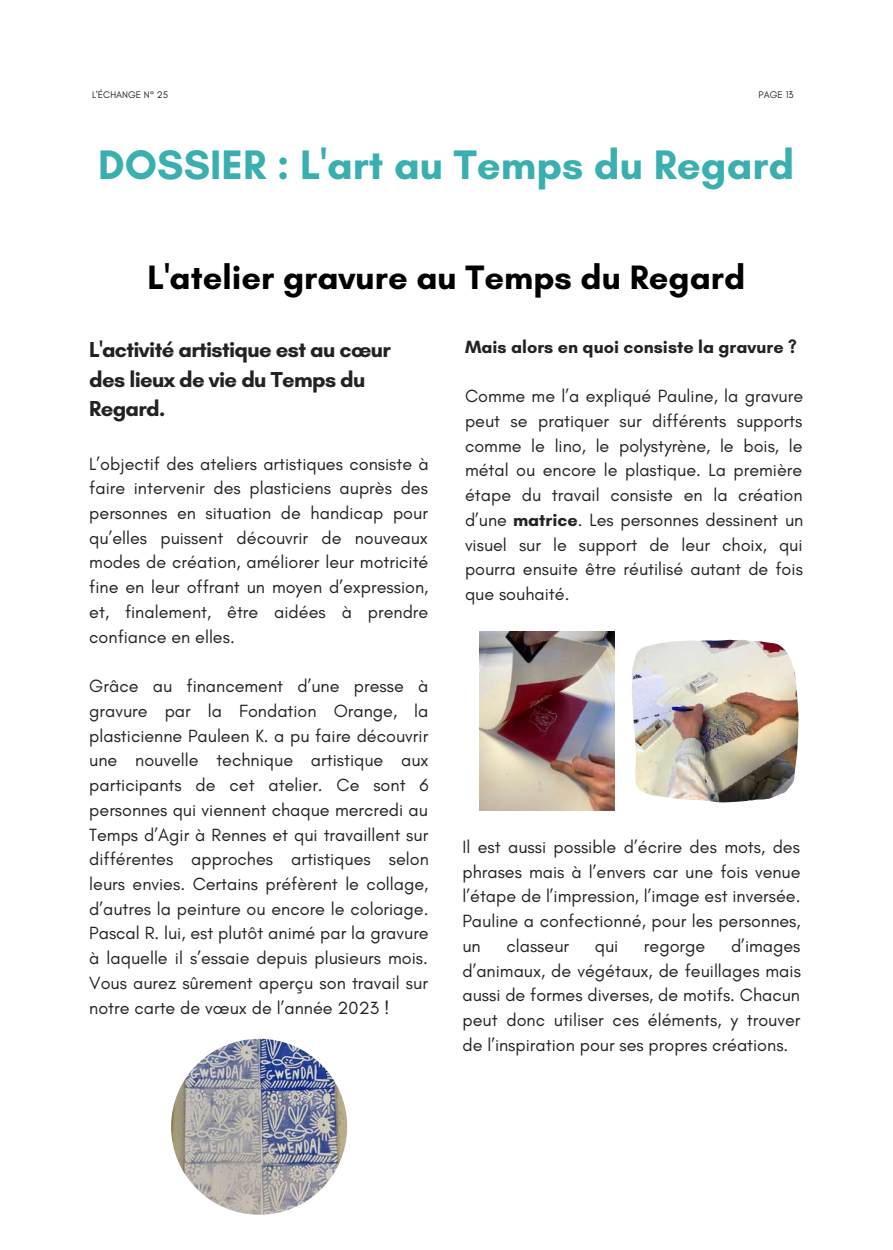
<style>
.page{position:relative;width:893px;height:1250px;background:#fff}
.page>*{position:absolute;margin:0;border:0;box-sizing:border-box;transform-origin:0 0}
.t1{font:700 42px "Glacial Indifference";color:#3aafaf}
.t2{font:700 34.5px "Glacial Indifference";color:#000}
.t3{font:700 22.05px/29.2px "Glacial Indifference";letter-spacing:-.03em;color:#222220}
.t4{font:18px/24.8px "Glacial Indifference";color:#222220;text-align:justify}
.t5{font:700 18px "Glacial Indifference";color:#222220}
.t6{font:9.75px "Glacial Indifference";color:#222220}
.s1{font-weight:700}
</style>
<div class="page">
<img style="left:171px;top:1039px;width:176px;height:176px;border-radius:50%">
<img style="left:632px;top:640px;width:166px;height:162px">
<img style="left:479px;top:631px;width:135px;height:180px">
<p class="t6" style="left:92px;top:89px;width:78px">L'ÉCHANGE N° 25</p>
<p class="t6" style="left:758px;top:89px;width:36px">PAGE 13</p>
<h1 class="t1" style="left:98px;top:139px;width:697px">DOSSIER : L'art au Temps du Regard</h1>
<h2 class="t2" style="left:147px;top:256px;width:599px">L'atelier gravure au Temps du Regard</h2>
<p class="t3" style="left:89px;top:335px;width:303px">L'activité artistique est au cœur des lieux de vie du Temps du<br>Regard.</p>
<p class="t4" style="left:89px;top:451px;width:341px">L’objectif des ateliers artistiques consiste à faire intervenir des plasticiens auprès des personnes en situation de handicap pour qu’elles puissent découvrir de nouveaux modes de création, améliorer leur motricité fine en leur offrant un moyen d’expression, et, finalement, être aidées à prendre confiance en elles.</p>
<p class="t4" style="left:89px;top:673px;width:341px">Grâce au financement d’une presse à gravure par la Fondation Orange, la plasticienne Pauleen K. a pu faire découvrir une nouvelle technique artistique aux participants de cet atelier. Ce sont 6 personnes qui viennent chaque mercredi au Temps d’Agir à Rennes et qui travaillent sur différentes approches artistiques selon leurs envies. Certains préfèrent le collage, d’autres la peinture ou encore le coloriage.<br>Pascal R. lui, est plutôt animé par la gravure à laquelle il s’essaie depuis plusieurs mois.<br>Vous aurez sûrement aperçu son travail sur notre carte de vœux de l’année 2023 !</p>
<p class="t5" style="left:465px;top:336px;width:333px">Mais alors en quoi consiste la gravure ?</p>
<p class="t4" style="left:465px;top:383px;width:340px">Comme me l’a expliqué Pauline, la gravure peut se pratiquer sur différents supports comme le lino, le polystyrène, le bois, le métal ou encore le plastique. La première étape du travail consiste en la création d’une <span class="s1">matrice</span>. Les personnes dessinent un visuel sur le support de leur choix, qui pourra ensuite être réutilisé autant de fois que souhaité.</p>
<p class="t4" style="left:462px;top:834px;width:340px">Il est aussi possible d’écrire des mots, des phrases mais à l’envers car une fois venue l’étape de l’impression, l’image est inversée.<br>Pauline a confectionné, pour les personnes, un</p>
<p class="t4" style="left:462px;top:933px;width:340px;text-indent:268px">d’images d’animaux, de végétaux, de feuillages mais aussi de formes diverses, de motifs. Chacun peut donc utiliser ces éléments, y trouver de l’inspiration pour ses propres créations.</p>
<p class="t4" style="left:506px;top:933px;width:64px">classeur</p>
<p class="t4" style="left:594px;top:933px;width:25px">qui</p>
<p class="t4" style="left:644px;top:933px;width:63px">regorge</p>
</div>
